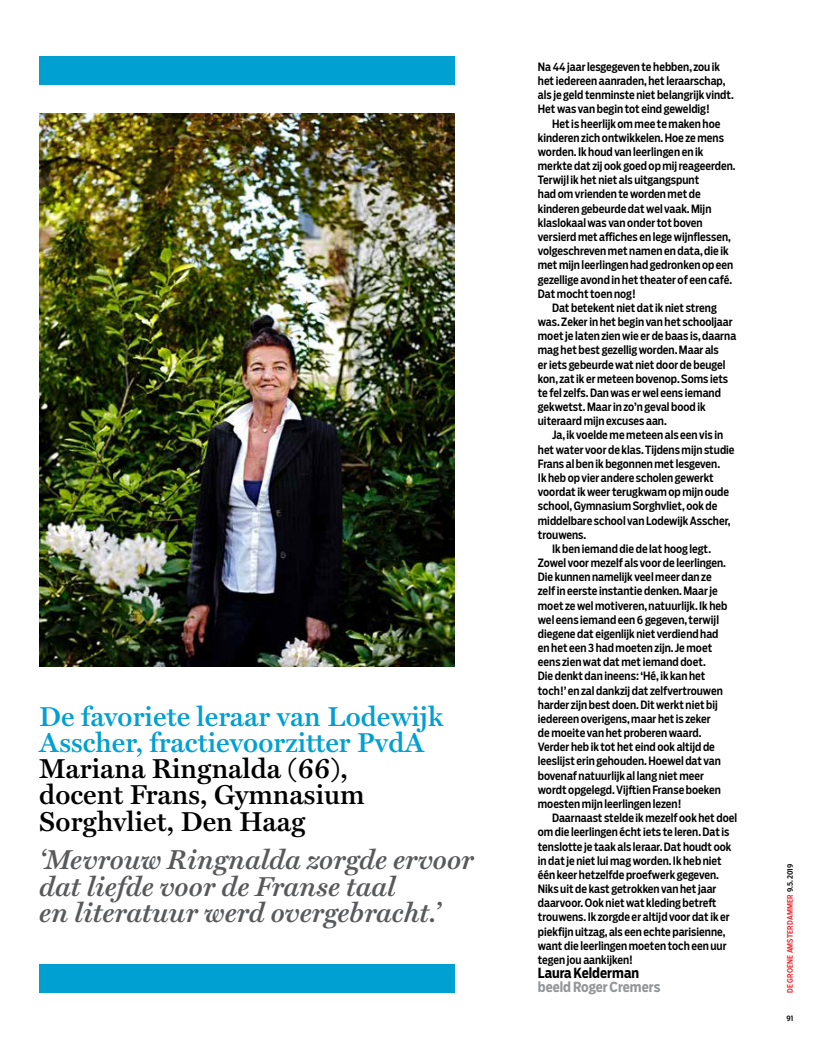
<style>
.page{position:relative;width:815px;height:1049px;background:#fff}
.page>*{position:absolute;margin:0;border:0;box-sizing:border-box;transform-origin:0 0}
.t1{font:italic 600 27.5px/26.2px "Miller Text";color:#58595b}
.t2{font:600 27.5px/26.2px "Miller Text";color:#000}
.t3{font:600 27.5px/26.2px "Miller Text";color:#00a0d2}
.t4{font:700 13.88px "Salvo Sans Cond";color:#939598}
.t5{font:700 13.88px "Salvo Sans Cond";color:#000}
.t6{font:500 11.38px/14.1px "Salvo Sans Cond";color:#000}
.t7{font:500 7.5px "Salvo Sans Cond";letter-spacing:.02em;color:#ed1d24}
.t8{font:500 7.5px "Salvo Sans Cond";color:#000}
.s1{color:#000}
</style>
<div class="page">
<div style="left:39px;top:57px;width:415px;height:28px;background:#00a0d2"></div>
<div style="left:39px;top:964px;width:415px;height:28px;background:#00a0d2"></div>
<img style="left:39px;top:113px;width:415px;height:554px">
<h1 class="t3" style="left:39px;top:701px;width:406px">De favoriete leraar van Lodewijk<br>Asscher, fractievoorzitter PvdA</h1>
<h1 class="t2" style="left:39px;top:754px;width:327px">Mariana Ringnalda (66), docent Frans, Gymnasium<br>Sorghvliet, Den Haag</h1>
<h1 class="t1" style="left:39px;top:845px;width:436px">‘Mevrouw Ringnalda zorgde ervoor dat liefde voor de Franse taal<br>en literatuur werd overgebracht.’</h1>
<p class="t6" style="left:538px;top:60px;width:198px">Na 44 jaar lesgegeven te hebben, zou ik het iedereen aanraden, het leraarschap, als je geld tenminste niet belangrijk vindt.<br>Het was van begin tot eind geweldig!</p>
<p class="t6" style="left:552px;top:116px;width:170px">Het is heerlijk om mee te maken hoe</p>
<p class="t6" style="left:538px;top:130px;width:188px">kinderen zich ontwikkelen. Hoe ze mens</p>
<p class="t6" style="left:538px;top:145px;width:167px">worden. Ik houd van leerlingen en ik</p>
<p class="t6" style="left:538px;top:159px;width:199px">merkte dat zij ook goed op mij reageerden.</p>
<p class="t6" style="left:538px;top:173px;width:163px">Terwijl ik het niet als uitgangspunt</p>
<p class="t6" style="left:538px;top:187px;width:164px">had om vrienden te worden met de</p>
<p class="t6" style="left:538px;top:201px;width:175px">kinderen gebeurde dat wel vaak. Mijn</p>
<p class="t6" style="left:538px;top:216px;width:166px">klaslokaal was van onder tot boven</p>
<p class="t6" style="left:538px;top:230px;width:195px">versierd met affiches en lege wijnflessen,</p>
<p class="t6" style="left:538px;top:244px;width:192px">volgeschreven met namen en data, die ik</p>
<p class="t6" style="left:538px;top:258px;width:197px">met mijn leerlingen had gedronken op een</p>
<p class="t6" style="left:538px;top:272px;width:196px">gezellige avond in het theater of een café.</p>
<p class="t6" style="left:538px;top:286px;width:99px">Dat mocht toen nog!</p>
<p class="t6" style="left:552px;top:301px;width:166px">Dat betekent niet dat ik niet streng</p>
<p class="t6" style="left:538px;top:315px;width:196px">was. Zeker in het begin van het schooljaar</p>
<p class="t6" style="left:538px;top:329px;width:200px">moet je laten zien wie er de baas is, daarna</p>
<p class="t6" style="left:538px;top:343px;width:183px">mag het best gezellig worden. Maar als</p>
<p class="t6" style="left:538px;top:357px;width:189px">er iets gebeurde wat niet door de beugel</p>
<p class="t6" style="left:538px;top:371px;width:192px">kon, zat ik er meteen bovenop. Soms iets</p>
<p class="t6" style="left:538px;top:386px;width:185px">te fel zelfs. Dan was er wel eens iemand</p>
<p class="t6" style="left:538px;top:400px;width:169px">gekwetst. Maar in zo’n geval bood ik</p>
<p class="t6" style="left:538px;top:414px;width:130px">uiteraard mijn excuses aan.</p>
<p class="t6" style="left:552px;top:428px;width:173px">Ja, ik voelde me meteen als een vis in</p>
<p class="t6" style="left:538px;top:442px;width:198px">het water voor de klas. Tijdens mijn studie</p>
<p class="t6" style="left:538px;top:456px;width:184px">Frans al ben ik begonnen met lesgeven.</p>
<p class="t6" style="left:538px;top:471px;width:178px">Ik heb op vier andere scholen gewerkt</p>
<p class="t6" style="left:538px;top:485px;width:193px">voordat ik weer terugkwam op mijn oude</p>
<p class="t6" style="left:538px;top:499px;width:181px">school, Gymnasium Sorghvliet, ook de</p>
<p class="t6" style="left:538px;top:513px;width:194px">middelbare school van Lodewijk Asscher,</p>
<p class="t6" style="left:538px;top:527px;width:50px">trouwens.</p>
<p class="t6" style="left:552px;top:542px;width:161px">Ik ben iemand die de lat hoog legt.</p>
<p class="t6" style="left:538px;top:556px;width:190px">Zowel voor mezelf als voor de leerlingen.</p>
<p class="t6" style="left:538px;top:570px;width:175px">Die kunnen namelijk veel meer dan ze</p>
<p class="t6" style="left:538px;top:584px;width:181px">zelf in eerste instantie denken. Maar je</p>
<p class="t6" style="left:538px;top:598px;width:191px">moet ze wel motiveren, natuurlijk. Ik heb</p>
<p class="t6" style="left:538px;top:612px;width:183px">wel eens iemand een 6 gegeven, terwijl</p>
<p class="t6" style="left:538px;top:627px;width:182px">diegene dat eigenlijk niet verdiend had</p>
<p class="t6" style="left:538px;top:641px;width:176px">en het een 3 had moeten zijn. Je moet</p>
<p class="t6" style="left:538px;top:655px;width:170px">eens zien wat dat met iemand doet.</p>
<p class="t6" style="left:538px;top:669px;width:169px">Die denkt dan ineens: ‘Hé, ik kan het</p>
<p class="t6" style="left:538px;top:683px;width:186px">toch!’ en zal dankzij dat zelfvertrouwen</p>
<p class="t6" style="left:538px;top:697px;width:181px">harder zijn best doen. Dit werkt niet bij</p>
<p class="t6" style="left:538px;top:712px;width:174px">iedereen overigens, maar het is zeker</p>
<p class="t6" style="left:538px;top:726px;width:165px">de moeite van het proberen waard.</p>
<p class="t6" style="left:538px;top:740px;width:179px">Verder heb ik tot het eind ook altijd de</p>
<p class="t6" style="left:538px;top:754px;width:185px">leeslijst erin gehouden. Hoewel dat van</p>
<p class="t6" style="left:538px;top:768px;width:168px">bovenaf natuurlijk al lang niet meer</p>
<p class="t6" style="left:538px;top:782px;width:185px">wordt opgelegd. Vijftien Franse boeken</p>
<p class="t6" style="left:538px;top:797px;width:145px">moesten mijn leerlingen lezen!</p>
<p class="t6" style="left:552px;top:811px;width:187px">Daarnaast stelde ik mezelf ook het doel</p>
<p class="t6" style="left:538px;top:825px;width:193px">om die leerlingen écht iets te leren. Dat is</p>
<p class="t6" style="left:538px;top:839px;width:195px">tenslotte je taak als leraar. Dat houdt ook</p>
<p class="t6" style="left:538px;top:853px;width:185px">in dat je niet lui mag worden. Ik heb niet</p>
<p class="t6" style="left:538px;top:867px;width:183px">één keer hetzelfde proefwerk gegeven.</p>
<p class="t6" style="left:538px;top:882px;width:180px">Niks uit de kast getrokken van het jaar</p>
<p class="t6" style="left:538px;top:896px;width:180px">daarvoor. Ook niet wat kleding betreft</p>
<p class="t6" style="left:538px;top:910px;width:193px">trouwens. Ik zorgde er altijd voor dat ik er</p>
<p class="t6" style="left:538px;top:924px;width:189px">piekfijn uitzag, als een echte parisienne,</p>
<p class="t6" style="left:538px;top:938px;width:190px">want die leerlingen moeten toch een uur</p>
<p class="t6" style="left:538px;top:953px;width:97px">tegen jou aankijken!</p>
<p class="t5" style="left:538px;top:963px;width:103px">Laura Kelderman</p>
<p class="t4" style="left:538px;top:978px;width:124px">beeld Roger Cremers</p>
<p class="t7" style="left:785px;top:993px;width:130px;rotate:-90deg">DE GROENE AMSTERDAMMER <span class="s1">9.5.2019</span></p>
<p class="t8" style="left:786px;top:1013px;width:8px">91</p>
</div>
